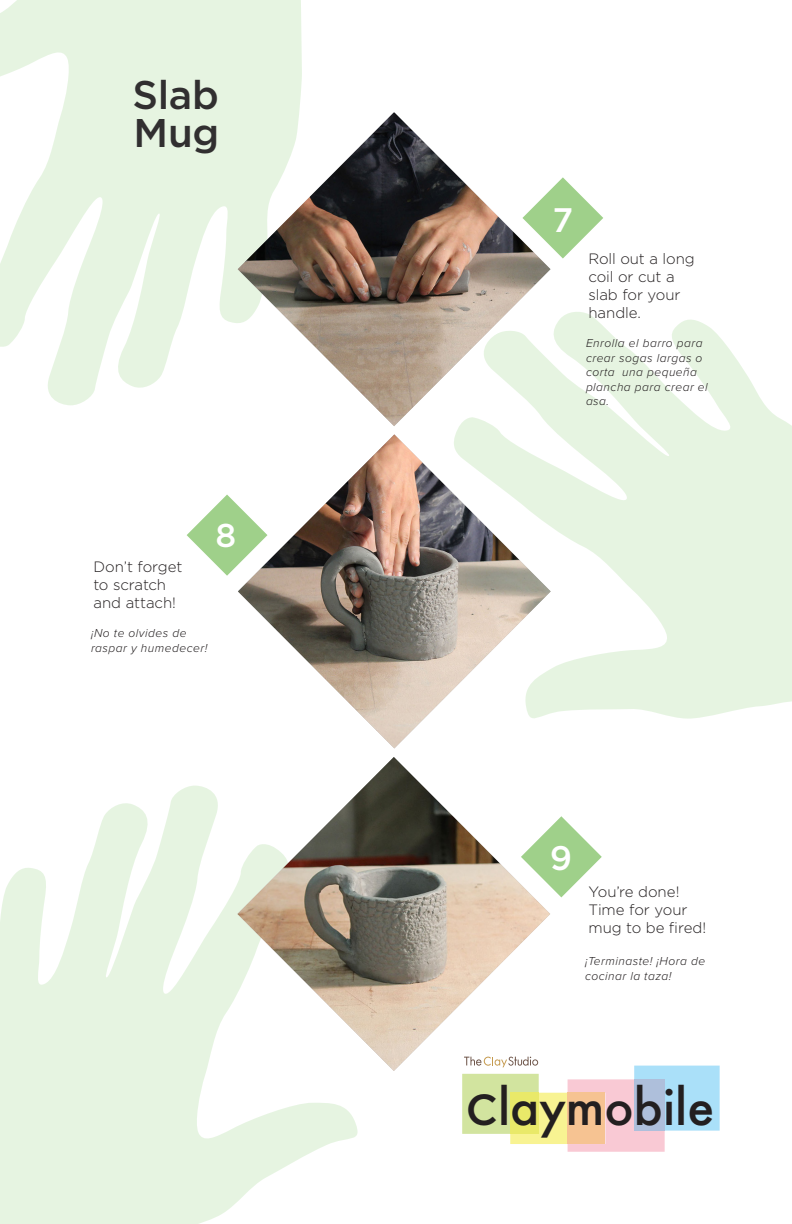
<style>
.page{position:relative;width:792px;height:1224px;background:#fff}
.page>*{position:absolute;margin:0;border:0;box-sizing:border-box;transform-origin:0 0}
.t1{font:500 48.8px "Futura";color:#231f20}
.t2{font:500 40px/37.6px "Gotham";letter-spacing:-.01em;color:#312f30}
.t3{font:500 34px "Gotham";color:#fff}
.t4{font:500 33px "Gotham";color:#fff}
.t5{font:300 15px/18px "Gotham";letter-spacing:-.005em;color:#231f20}
.t6{font:italic 300 12px/14.4px "Proxima Nova";letter-spacing:.04em;color:#231f20}
.s1{font-family:"Gotham";font-size:43.5px}
</style>
<div class="page">
<svg style="left:0;top:0;width:302px;height:406px;fill:#e6f4e1"></svg>
<svg style="left:456px;top:312px;width:336px;height:407px;fill:#e6f4e1"></svg>
<svg style="left:0;top:785px;width:358px;height:439px;fill:#e6f4e1"></svg>
<svg style="left:462px;top:1065px;width:258px;height:87px"></svg>
<div style="left:634px;top:1079px;width:31px;height:52px;background:#aebfdb"></div>
<img style="left:238px;top:113px;width:313px;height:313px">
<svg style="left:522px;top:177px;width:81px;height:82px"></svg>
<img style="left:238px;top:434px;width:313px;height:314px">
<svg style="left:187px;top:495px;width:80px;height:81px"></svg>
<img style="left:237px;top:757px;width:313px;height:314px">
<svg style="left:521px;top:816px;width:81px;height:81px"></svg>
<p class="t2" style="left:133px;top:75px;width:88px">Slab<br>Mug</p>
<p class="t5" style="left:94px;top:557px;width:90px">Don’t forget to scratch and attach!</p>
<p class="t6" style="left:91px;top:626px;width:97px">¡No te olvides de</p>
<p class="t6" style="left:91px;top:640px;width:118px">raspar y humedecer!</p>
<p class="t4" style="left:215px;top:514px;width:22px">8</p>
<p class="t3" style="left:553px;top:198px;width:22px">7</p>
<p class="t5" style="left:588px;top:249px;width:108px">Roll out a long coil or cut a slab for your handle.</p>
<p class="t6" style="left:586px;top:336px;width:123px">Enrolla el barro para crear sogas largas o corta una pequeña plancha para crear el asa.</p>
<p class="t3" style="left:550px;top:836px;width:24px">9</p>
<p class="t5" style="left:588px;top:882px;width:119px">You’re done!<br>Time for your mug to be fired!</p>
<p class="t6" style="left:585px;top:954px;width:122px">¡Terminaste! ¡Hora de cocinar la taza!</p>
<p class="t1" style="left:466px;top:1073px;width:250px"><span class="s1">C</span>laymobile</p>
</div>
